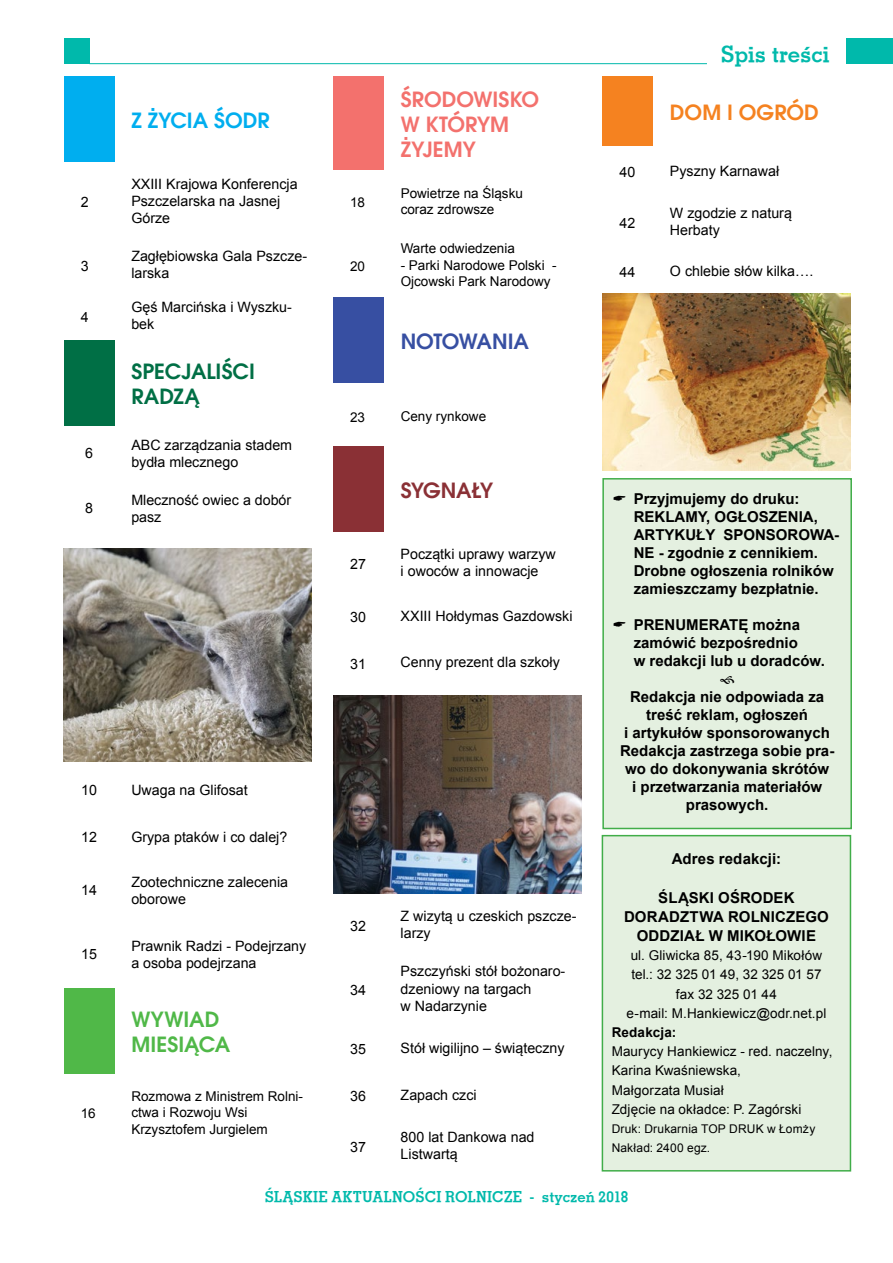
<style>
.page{position:relative;width:893px;height:1263px;background:#fff}
.page>*{position:absolute;margin:0;border:0;box-sizing:border-box;transform-origin:0 0}
.t1{font:700 22.5px "Wof Denil";letter-spacing:-.005em;color:#00b9ab}
.t2{font:600 21px/25.2px "Avant Garde";color:#f3716d}
.t3{font:600 21px/25.2px "Avant Garde";color:#006f45}
.t4{font:600 21px/25.2px "Avant Garde";color:#50b848}
.t5{font:600 21px "Avant Garde";color:#00aeef}
.t6{font:600 21px "Avant Garde";letter-spacing:-.025em;color:#374fa2}
.t7{font:600 21px "Avant Garde";color:#f58220}
.t8{font:600 21px "Avant Garde";letter-spacing:-.02em;color:#8a3035}
.t9{font:700 15px/18px "Arial";color:#000;text-align:center}
.t10{font:700 15px "Wof Denil";letter-spacing:.005em;color:#00b9ab}
.t11{font:14.25px/17.1px "Arial";color:#000}
.t12{font:13.5px/19.2px "Arial";color:#000}
.t13{font:700 13.5px "Arial";letter-spacing:.015em;color:#000}
.t14{font:12px/19.2px "Arial";letter-spacing:.015em;color:#000}
</style>
<div class="page">
<div style="left:846px;top:38px;width:47px;height:26px;background:#00b9ab"></div>
<div style="left:64px;top:38px;width:25px;height:26px;background:#00b9ab"></div>
<hr style="left:89px;top:63px;width:618px;height:1px;background:#00b9ab">
<div style="left:64px;top:77px;width:50px;height:85px;background:#00aeef"></div>
<div style="left:64px;top:340px;width:50px;height:85px;background:#006f45"></div>
<div style="left:333px;top:77px;width:51px;height:93px;background:#f3716d"></div>
<div style="left:333px;top:298px;width:51px;height:85px;background:#374fa2"></div>
<div style="left:333px;top:446px;width:51px;height:85px;background:#8a3035"></div>
<div style="left:602px;top:77px;width:51px;height:69px;background:#f58220"></div>
<div style="left:602px;top:836px;width:248px;height:335px;background:#e4f0e0"></div>
<div style="left:602px;top:835px;width:249px;height:336px;border:2px solid #41ad49"></div>
<div style="left:603px;top:479px;width:248px;height:349px;background:#e4f0e0"></div>
<div style="left:602px;top:478px;width:250px;height:351px;border:2px solid #41ad49"></div>
<img style="left:64px;top:549px;width:248px;height:212px">
<div style="left:64px;top:988px;width:50px;height:85px;background:#50b848"></div>
<img style="left:602px;top:293px;width:248px;height:178px">
<img style="left:333px;top:696px;width:248px;height:197px">
<p class="t11" style="left:81px;top:194px;width:9px">2</p>
<h2 class="t5" style="left:131px;top:106px;width:140px">Z ŻYCIA ŚODR</h2>
<p class="t11" style="left:131px;top:175px;width:168px">XXIII Krajowa Konferencja<br>Pszczelarska na Jasnej<br>Górze</p>
<p class="t11" style="left:81px;top:257px;width:9px">3</p>
<p class="t11" style="left:131px;top:248px;width:177px">Zagłębiowska Gala Pszcze&shy;larska</p>
<p class="t11" style="left:81px;top:308px;width:9px">4</p>
<p class="t11" style="left:131px;top:299px;width:162px">Gęś Marcińska i Wyszku&shy;bek</p>
<h2 class="t3" style="left:131px;top:359px;width:125px">SPECJALIŚCI<br>RADZĄ</h2>
<p class="t11" style="left:85px;top:444px;width:9px">6</p>
<p class="t11" style="left:131px;top:436px;width:162px">ABC zarządzania stadem bydła mlecznego</p>
<p class="t11" style="left:85px;top:500px;width:9px">8</p>
<p class="t11" style="left:131px;top:491px;width:161px">Mleczność owiec a dobór pasz</p>
<p class="t11" style="left:81px;top:782px;width:17px">10</p>
<p class="t11" style="left:131px;top:782px;width:118px">Uwaga na Glifosat</p>
<p class="t11" style="left:81px;top:828px;width:17px">12</p>
<p class="t11" style="left:131px;top:828px;width:158px">Grypa ptaków i co dalej?</p>
<p class="t11" style="left:81px;top:882px;width:17px">14</p>
<p class="t11" style="left:131px;top:873px;width:158px">Zootechniczne zalecenia oborowe</p>
<p class="t11" style="left:81px;top:945px;width:17px">15</p>
<p class="t11" style="left:131px;top:937px;width:177px">Prawnik Radzi - Podejrzany a osoba podejrzana</p>
<p class="t12" style="left:81px;top:1104px;width:17px">16</p>
<h2 class="t4" style="left:131px;top:1006px;width:16px">WYWIAD<br>MIESIĄCA</h2>
<p class="t12" style="left:131px;top:1088px;width:173px;line-height:16.2px">Rozmowa z Ministrem Rolni&shy;ctwa i Rozwoju Wsi<br>Krzysztofem Jurgielem</p>
<h2 class="t2" style="left:401px;top:87px;width:140px">ŚRODOWISKO<br>W KTÓRYM<br>ŻYJEMY</h2>
<p class="t12" style="left:350px;top:192px;width:17px">18</p>
<p class="t12" style="left:401px;top:185px;width:124px;line-height:16.2px">Powietrze na Śląsku coraz zdrowsze</p>
<p class="t12" style="left:350px;top:256px;width:17px">20</p>
<p class="t12" style="left:401px;top:239px;width:116px">Warte odwiedzenia</p>
<p class="t12" style="left:401px;top:257px;width:158px;line-height:16.2px">- Parki Narodowe Polski -<br>Ojcowski Park Narodowy</p>
<h2 class="t6" style="left:401px;top:327px;width:130px">NOTOWAN IA</h2>
<p class="t12" style="left:350px;top:407px;width:17px">23</p>
<p class="t12" style="left:401px;top:406px;width:87px">Ceny rynkowe</p>
<h2 class="t8" style="left:401px;top:476px;width:94px">SYGNAŁY</h2>
<p class="t11" style="left:350px;top:555px;width:17px">27</p>
<p class="t11" style="left:401px;top:545px;width:157px">Początki uprawy warzyw i owoców a innowacje</p>
<p class="t11" style="left:350px;top:608px;width:17px">30</p>
<p class="t11" style="left:401px;top:607px;width:173px">XXIII Hołdymas Gazdowski</p>
<p class="t11" style="left:350px;top:655px;width:17px">31</p>
<p class="t11" style="left:401px;top:654px;width:161px">Cenny prezent dla szkoły</p>
<p class="t11" style="left:350px;top:917px;width:17px">32</p>
<p class="t11" style="left:401px;top:907px;width:177px">Z wizytą u czeskich pszcze&shy;larzy</p>
<p class="t11" style="left:350px;top:981px;width:17px">34</p>
<p class="t11" style="left:401px;top:963px;width:166px">Pszczyński stół bożonaro&shy;dzeniowy na targach<br>w Nadarzynie</p>
<p class="t11" style="left:350px;top:1040px;width:17px">35</p>
<p class="t11" style="left:401px;top:1039px;width:165px">Stół wigilijno – świąteczny</p>
<p class="t11" style="left:350px;top:1087px;width:17px">36</p>
<p class="t11" style="left:401px;top:1086px;width:78px">Zapach czci</p>
<p class="t11" style="left:350px;top:1138px;width:17px">37</p>
<p class="t11" style="left:401px;top:1129px;width:135px">800 lat Dankowa nad<br>Listwartą</p>
<h1 class="t1" style="left:721px;top:40px;width:111px">Spis treści</h1>
<h2 class="t7" style="left:670px;top:99px;width:18px">DOM</h2>
<h2 class="t7" style="left:727px;top:99px;width:29px">I OGRÓD</h2>
<p class="t11" style="left:619px;top:163px;width:17px">40</p>
<p class="t11" style="left:670px;top:162px;width:111px">Pyszny Karnawał</p>
<p class="t11" style="left:619px;top:214px;width:17px">42</p>
<p class="t11" style="left:670px;top:204px;width:123px">W zgodzie z naturą<br>Herbaty</p>
<p class="t11" style="left:619px;top:263px;width:17px">44</p>
<p class="t11" style="left:670px;top:262px;width:145px">O chlebie słów kilka….</p>
<p class="t9" style="left:634px;top:490px;width:207px;text-align:left">Przyjmujemy do druku:<br>REKLAMY, OGŁOSZENIA,<br>ARTYKUŁY SPONSOROWA-<br>NE - zgodnie z cennikiem.<br>Drobne ogłoszenia rolników zamieszczamy bezpłatnie.</p>
<p class="t9" style="left:634px;top:616px;width:193px;text-align:left">PRENUMERATĘ można zamówić bezpośrednio<br>w redakcji lub u doradców.</p>
<p class="t9" style="left:620px;top:688px;width:216px">Redakcja nie odpowiada za treść reklam, ogłoszeń<br>i artykułów sponsorowanych<br>Redakcja zastrzega sobie pra&shy;wo do dokonywania skrótów<br>i przetwarzania materiałów prasowych.</p>
<p class="t9" style="left:672px;top:850px;width:111px">Adres redakcji:</p>
<p class="t9" style="left:624px;top:888px;width:206px;line-height:19.2px">ŚLĄSKI OŚRODEK<br>DORADZTWA ROLNICZEGO<br>ODDZIAŁ W MIKOŁOWIE</p>
<p class="t12" style="left:626px;top:946px;width:201px;text-align:center">ul. Gliwicka 85, 43-190 Mikołów tel.: 32 325 01 49, 32 325 01 57 fax 32 325 01 44<br>e-mail: M.Hankiewicz@odr.net.pl</p>
<p class="t13" style="left:612px;top:1023px;width:66px">Redakcja:</p>
<p class="t12" style="left:612px;top:1042px;width:222px">Maurycy Hankiewicz - red. naczelny,<br>Karina Kwaśniewska,<br>Małgorzata Musiał<br>Zdjęcie na okładce: P. Zagórski</p>
<p class="t14" style="left:612px;top:1119px;width:205px">Druk: Drukarnia TOP DRUK w Łomży<br>Nakład: 2400 egz.</p>
<p class="t10" style="left:265px;top:1187px;width:365px">ŚLĄSKIE AKTUALNOŚCI ROLNICZE - styczeń 2018</p>
</div>
